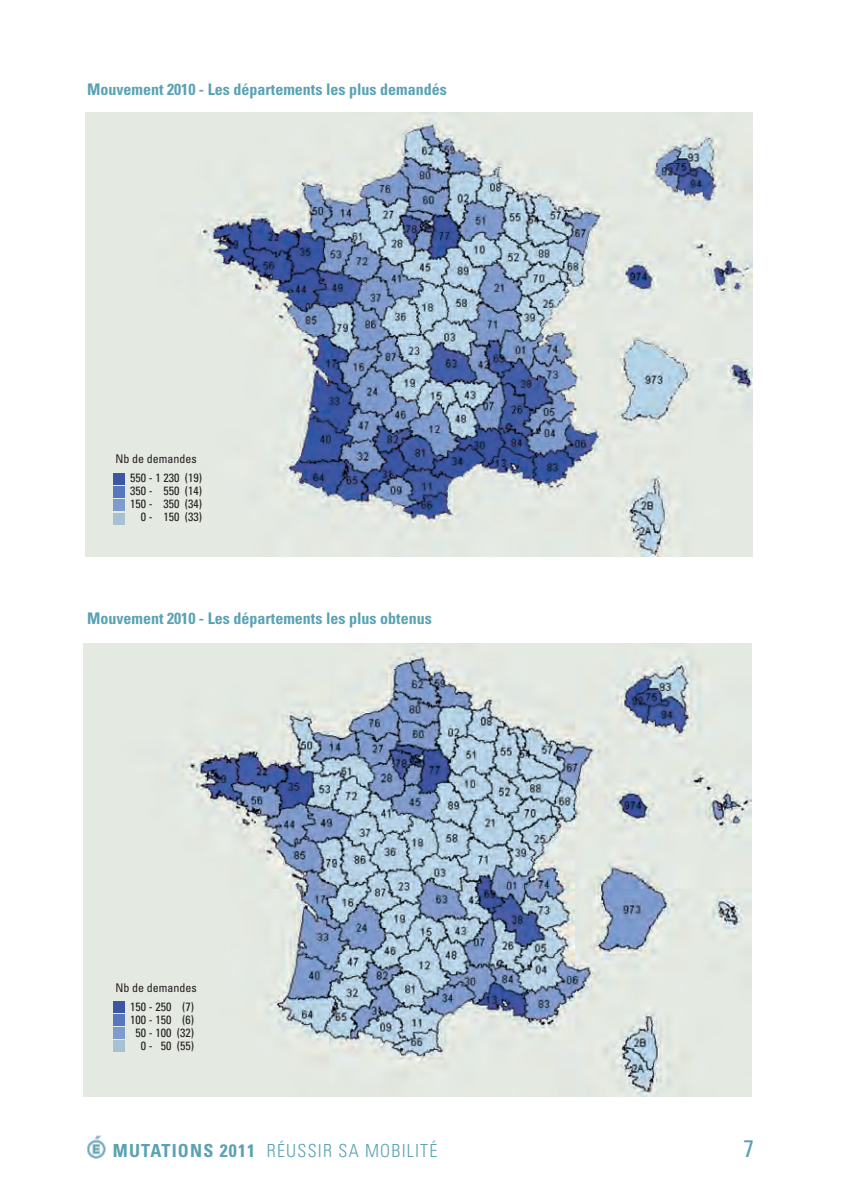
<style>
.page{position:relative;width:842px;height:1191px;background:#fff}
.page>*{position:absolute;margin:0;border:0;box-sizing:border-box;transform-origin:0 0}
.t1{font:condensed 24px "Univers";color:#5aa2b2}
.t2{font:300 condensed 18px "Univers";letter-spacing:.065em;color:#5aa2b2}
.t3{font:700 condensed 16px "Univers";color:#5aa2b2}
.t4{font:condensed 12px/13px "Univers";color:#231f20;text-align:right}
.s1{font-weight:700}
</style>
<div class="page">
<svg style="left:87px;top:1136px;width:18px;height:22px"></svg>
<img style="left:85px;top:113px;width:667px;height:443px">
<img style="left:84px;top:643px;width:667px;height:453px">
<div style="left:113px;top:499px;width:12px;height:11px;background:#7e9bce"></div>
<div style="left:113px;top:486px;width:12px;height:11px;background:#5779bb"></div>
<div style="left:113px;top:513px;width:12px;height:11px;background:#a5c1d2"></div>
<div style="left:113px;top:473px;width:12px;height:11px;background:#3a56a4"></div>
<div style="left:113px;top:1027px;width:12px;height:11px;background:#7e9bce"></div>
<div style="left:113px;top:1013px;width:12px;height:12px;background:#5779bb"></div>
<div style="left:113px;top:1040px;width:12px;height:12px;background:#a5c1d2"></div>
<div style="left:113px;top:1000px;width:12px;height:12px;background:#3a56a4"></div>
<h3 class="t3" style="left:87px;top:83px;width:361px">Mouvement 2010 - Les départements les plus demandés</h3>
<p class="t4" style="left:130px;top:450px;width:73px;line-height:18.6px;text-align:left;text-indent:-15px">Nb de demandes<br>550 - 1 230 (19)</p>
<p class="t4" style="left:130px;top:485px;width:73px">350 - 550 (14)<br>150 - 350 (34)<br>0 - 150 (33)</p>
<h3 class="t3" style="left:87px;top:612px;width:346px">Mouvement 2010 - Les départements les plus obtenus</h3>
<p class="t4" style="left:115px;top:979px;width:83px;line-height:18.6px">Nb de demandes<br>150 - 250 (7)</p>
<p class="t4" style="left:130px;top:1014px;width:65px">100 - 150 (6)<br>50 - 100 (32)<br>0 - 50 (55)</p>
<h2 class="t2" style="left:113px;top:1143px;width:326px"><span class="s1">MUTATIONS 2011</span> RÉUSSIR SA MOBILITÉ</h2>
<h1 class="t1" style="left:743px;top:1139px;width:12px">7</h1>
</div>
